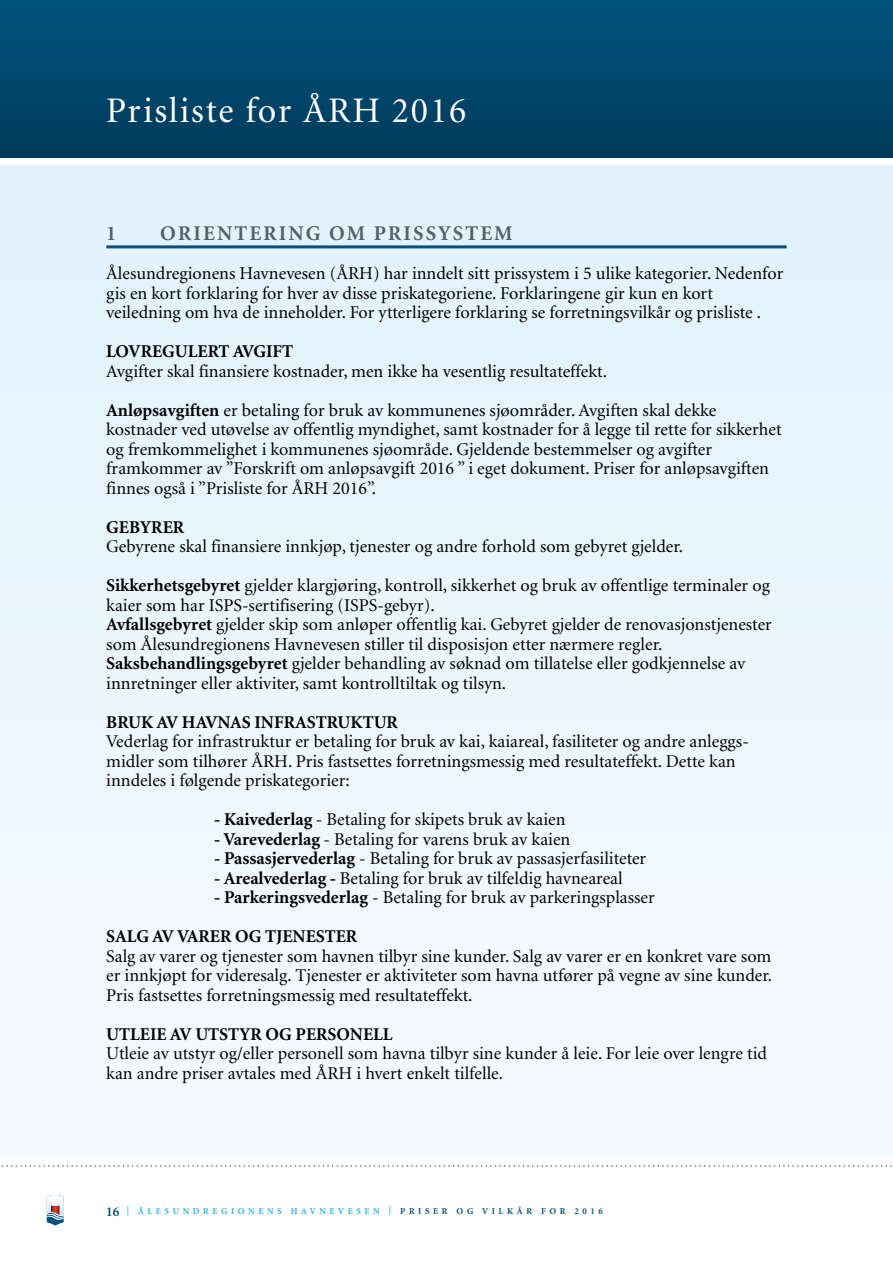
<style>
.page{position:relative;width:893px;height:1263px;background:#fff}
.page>*{position:absolute;margin:0;border:0;box-sizing:border-box;transform-origin:0 0}
.t1{font:36px "Minion";letter-spacing:.05em;color:#fff}
.t2{font:700 21px "Minion";letter-spacing:.1em;color:#536168}
.t3{font:18px/19.5px "Minion";color:#000}
.t4{font:700 18px/39px "Minion";color:#000}
.t5{font:700 9px "Minion";letter-spacing:.4em;color:#21b5ea}
.s1{font-weight:700}
.s2{font-weight:400}
.s3{font-size:13.5px;color:#00537e}
.s4{color:#00537e}
</style>
<div class="page">
<div style="left:0;top:166px;width:893px;height:991px;background:#ebf6fe"></div>
<svg style="left:1px;top:1165px;width:891px;height:2px"></svg>
<div style="left:0;top:0;width:893px;height:157px;background:linear-gradient(to bottom,#00537f,#003a5b)"></div>
<svg style="left:47px;top:1195px;width:17px;height:31px"></svg>
<hr style="left:106px;top:245px;width:681px;height:3px;background:#00537e">
<h1 class="t1" style="left:106px;top:93px;width:362px">Prisliste for ÅRH 2016</h1>
<p class="t2" style="left:106px;top:223px;width:12px">1</p>
<p class="t2" style="left:160px;top:223px;width:354px">ORIENTERING OM PRISSYSTEM</p>
<p class="t3" style="left:106px;top:264px;width:678px">Ålesundregionens Havnevesen (ÅRH) har inndelt sitt prissystem i 5 ulike kategorier. Nedenfor gis en kort forklaring for hver av disse priskategoriene. Forklaringene gir kun en kort veiledning om hva de inneholder. For ytterligere forklaring se forretningsvilkår og prisliste .</p>
<p class="t4" style="left:106px;top:333px;width:188px">LOVREGULERT AVGIFT</p>
<p class="t3" style="left:106px;top:352px;width:611px;line-height:39px">Avgifter skal finansiere kostnader, men ikke ha vesentlig resultateffekt.<br><span class="s1">Anløpsavgiften</span> er betaling for bruk av kommunenes sjøområder. Avgiften skal dekke</p>
<p class="t3" style="left:106px;top:420px;width:677px">kostnader ved utøvelse av offentlig myndighet, samt kostnader for å legge til rette for sikkerhet og fremkommelighet i kommunenes sjøområde. Gjeldende bestemmelser og avgifter framkommer av ”Forskrift om anløpsavgift 2016 ” i eget dokument. Priser for anløpsavgiften finnes også i ”Prisliste for ÅRH 2016”.</p>
<p class="t4" style="left:106px;top:508px;width:79px">GEBYRER</p>
<p class="t3" style="left:106px;top:528px;width:665px;line-height:39px">Gebyrene skal finansiere innkjøp, tjenester og andre forhold som gebyret gjelder.<br><span class="s1">Sikkerhetsgebyret</span> gjelder klargjøring, kontroll, sikkerhet og bruk av offentlige terminaler og</p>
<p class="t3" style="left:106px;top:596px;width:667px">kaier som har ISPS-sertifisering (ISPS-gebyr).<br><span class="s1">Avfallsgebyret</span> gjelder skip som anløper offentlig kai. Gebyret gjelder de renovasjonstjenester som Ålesundregionens Havnevesen stiller til disposisjon etter nærmere regler.<br><span class="s1">Saksbehandlingsgebyret</span> gjelder behandling av søknad om tillatelse eller godkjennelse av innretninger eller aktiviter, samt kontrolltiltak og tilsyn.</p>
<p class="t4" style="left:106px;top:703px;width:293px">BRUK AV HAVNAS INFRASTRUKTUR</p>
<p class="t3" style="left:106px;top:732px;width:644px">Vederlag for infrastruktur er betaling for bruk av kai, kaiareal, fasiliteter og andre anleggs&shy;midler som tilhører ÅRH. Pris fastsettes forretningsmessig med resultateffekt. Dette kan inndeles i følgende priskategorier:</p>
<p class="t3" style="left:214px;top:810px;width:353px"><span class="s1">- Kaivederlag</span> - Betaling for skipets bruk av kaien</p>
<p class="t3" style="left:214px;top:830px;width:358px"><span class="s1">- Varevederlag</span> - Betaling for varens bruk av kaien</p>
<p class="t3" style="left:214px;top:849px;width:433px"><span class="s1">- Passasjervederlag</span> - Betaling for bruk av passasjerfasiliteter</p>
<p class="t3" style="left:214px;top:869px;width:410px"><span class="s1">- Arealvederlag -</span> Betaling for bruk av tilfeldig havneareal</p>
<p class="t4" style="left:106px;top:878px;width:550px;text-indent:108px">- Parkeringsvederlag <span class="s2">- Betaling for bruk av parkeringsplasser<br></span>SALG AV VARER OG TJENESTER</p>
<p class="t3" style="left:106px;top:947px;width:667px;text-align:justify">Salg av varer og tjenester som havnen tilbyr sine kunder. Salg av varer er en konkret vare som er innkjøpt for videresalg. Tjenester er aktiviteter som havna utfører på vegne av sine kunder.<br>Pris fastsettes forretningsmessig med resultateffekt.</p>
<p class="t4" style="left:106px;top:1015px;width:288px">UTLEIE AV UTSTYR OG PERSONELL</p>
<p class="t3" style="left:106px;top:1044px;width:662px">Utleie av utstyr og/eller personell som havna tilbyr sine kunder å leie. For leie over lengre tid kan andre priser avtales med ÅRH i hvert enkelt tilfelle.</p>
<p class="t5" style="left:106px;top:1207px;width:498px"><span class="s3">16</span> | ÅLESUNDREGIONENS HAVNEVESEN | <span class="s4">PRISER OG VILKÅR FOR 2016</span></p>
</div>
